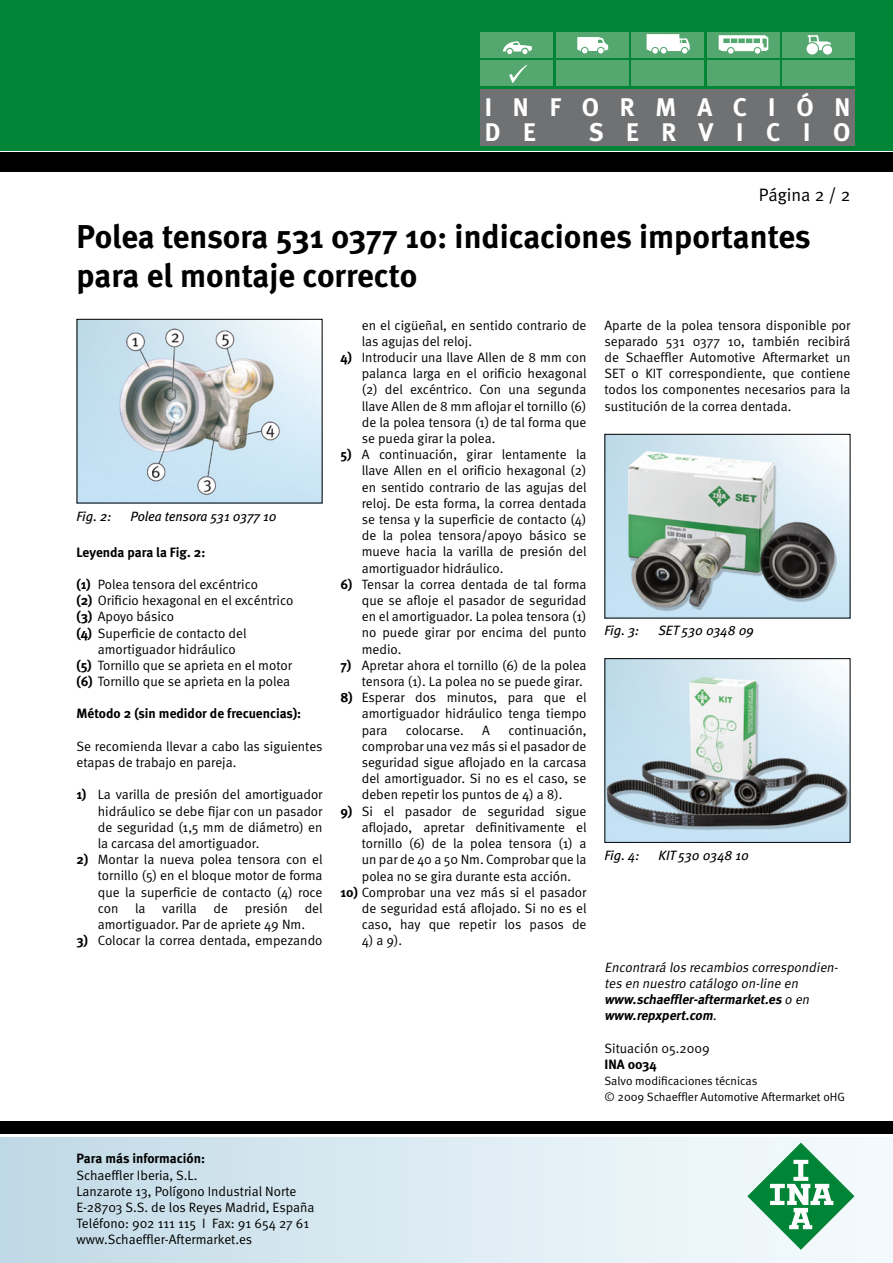
<style>
.page{position:relative;width:893px;height:1263px;background:#fff}
.page>*{position:absolute;margin:0;border:0;box-sizing:border-box;transform-origin:0 0}
.t1{font:700 33px/39.6px "Meta";color:#000}
.t2{font:700 25.5px/25.5px "Meta";letter-spacing:.82em;color:#fff}
.t3{font:700 25.5px "Meta";letter-spacing:.89em;color:#fff}
.t4{font:18px "Meta Normal";color:#000}
.t5{font:13.5px/16.2px "Meta Normal";color:#000;text-align:justify}
.t6{font:700 13.5px "Meta";color:#000}
.t7{font:italic 13.5px/16.2px "Meta Normal";color:#000}
.t8{font:italic 13.5px "Meta";color:#000}
.t9{font:italic 700 13.5px/16.2px "Meta";color:#000}
.t10{font:12px/16.2px "Meta Normal";color:#000}
.s1{font-family:"Meta";font-weight:700}
.s2{font-family:"Meta Normal";font-weight:400}
</style>
<div class="page">
<img style="left:79px;top:321px;width:241px;height:180px">
<img style="left:606px;top:436px;width:242px;height:180px">
<img style="left:606px;top:660px;width:242px;height:181px">
<div style="left:604px;top:658px;width:246px;height:185px;border:1px solid #000"></div>
<div style="left:0;top:0;width:893px;height:150px;background:#008435"></div>
<div style="left:480px;top:61px;width:73px;height:25px;background:#54a76e"></div>
<div style="left:556px;top:61px;width:72px;height:25px;background:#54a76e"></div>
<div style="left:631px;top:61px;width:73px;height:25px;background:#54a76e"></div>
<div style="left:707px;top:61px;width:72px;height:25px;background:#54a76e"></div>
<div style="left:782px;top:61px;width:73px;height:25px;background:#54a76e"></div>
<div style="left:480px;top:32px;width:73px;height:25px;background:#54a76e"></div>
<div style="left:556px;top:32px;width:72px;height:25px;background:#54a76e"></div>
<div style="left:631px;top:32px;width:73px;height:25px;background:#54a76e"></div>
<div style="left:707px;top:32px;width:72px;height:25px;background:#54a76e"></div>
<div style="left:782px;top:32px;width:73px;height:25px;background:#54a76e"></div>
<svg style="left:503px;top:41px;width:29px;height:13px"></svg>
<svg style="left:577px;top:37px;width:31px;height:16px"></svg>
<svg style="left:647px;top:34px;width:43px;height:20px"></svg>
<svg style="left:719px;top:35px;width:49px;height:19px"></svg>
<svg style="left:806px;top:35px;width:26px;height:20px"></svg>
<div style="left:0;top:1137px;width:893px;height:126px;background:linear-gradient(to right,#c2dae6,#f7fcff)"></div>
<div style="left:0;top:1121px;width:893px;height:13px;background:#000"></div>
<div style="left:0;top:152px;width:893px;height:19px;background:#000"></div>
<svg style="left:746px;top:1141px;width:109px;height:110px"></svg>
<div style="left:480px;top:89px;width:375px;height:57px;background:#707173"></div>
<svg style="left:509px;top:65px;width:18px;height:18px"></svg>
<h2 class="t2" style="left:485px;top:93px;width:367px">INFORMACIÓN<br>D E</h2>
<h2 class="t3" style="left:589px;top:116px;width:263px">SERVICIO</h2>
<h3 class="t4" style="left:759px;top:184px;width:93px">Página 2 / 2</h3>
<h1 class="t1" style="left:77px;top:216px;width:736px">Polea tensora 531 0377 10: indicaciones importantes para el montaje correcto</h1>
<p class="t8" style="left:77px;top:507px;width:36px">Fig. 2:</p>
<p class="t8" style="left:131px;top:507px;width:148px">Polea tensora 531 0377 10</p>
<p class="t6" style="left:77px;top:543px;width:130px">Leyenda para la Fig. 2:</p>
<p class="t5" style="left:77px;top:576px;width:183px"><span class="s1">(1)</span> Polea tensora del excéntrico</p>
<p class="t5" style="left:77px;top:592px;width:218px"><span class="s1">(2)</span> Orificio hexagonal en el excéntrico</p>
<p class="t5" style="left:77px;top:608px;width:99px"><span class="s1">(3)</span> Apoyo básico</p>
<p class="t5" style="left:77px;top:625px;width:171px"><span class="s1">(4)</span> Superficie de contacto del</p>
<p class="t5" style="left:98px;top:641px;width:140px">amortiguador hidráulico</p>
<p class="t5" style="left:77px;top:657px;width:217px"><span class="s1">(5)</span> Tornillo que se aprieta en el motor</p>
<p class="t5" style="left:77px;top:673px;width:215px"><span class="s1">(6)</span> Tornillo que se aprieta en la polea</p>
<p class="t6" style="left:77px;top:705px;width:226px">Método 2 (sin medidor de frecuencias):</p>
<p class="t5" style="left:77px;top:738px;width:248px">Se recomienda llevar a cabo las siguientes etapas de trabajo en pareja.</p>
<p class="t5" style="left:98px;top:786px;width:226px;text-indent:-21px"><span class="s1">1)</span> La varilla de presión del amortiguador hidráulico se debe fijar con un pasador de seguridad (1,5 mm de diámetro) en la carcasa del amortiguador.</p>
<p class="t5" style="left:98px;top:851px;width:226px;text-indent:-21px"><span class="s1">2)</span> Montar la nueva polea tensora con el tornillo (5) en el bloque motor de forma que la superficie de contacto (4) roce con la varilla de presión del amortiguador. Par de apriete 49 Nm.</p>
<p class="t5" style="left:77px;top:932px;width:247px"><span class="s1">3)</span> Colocar la correa dentada, empezando</p>
<p class="t5" style="left:362px;top:317px;width:226px">en el cigüeñal, en sentido contrario de las agujas del reloj.</p>
<p class="t5" style="left:362px;top:349px;width:226px;text-indent:-21px"><span class="s1">4)</span> Introducir una llave Allen de 8 mm con palanca larga en el orificio hexagonal (2) del excéntrico. Con una segunda llave Allen de 8 mm aflojar el tornillo (6) de la polea tensora (1) de tal forma que se pueda girar la polea.</p>
<p class="t5" style="left:362px;top:446px;width:226px;text-indent:-21px"><span class="s1">5)</span> A continuación, girar lentamente la llave Allen en el orificio hexagonal (2) en sentido contrario de las agujas del reloj. De esta forma, la correa dentada se tensa y la superficie de contacto (4) de la polea tensora/apoyo básico se mueve hacia la varilla de presión del amortiguador hidráulico.</p>
<p class="t5" style="left:362px;top:576px;width:226px;text-indent:-21px"><span class="s1">6)</span> Tensar la correa dentada de tal forma que se afloje el pasador de seguridad en el amortiguador. La polea tensora (1) no puede girar por encima del punto medio.</p>
<p class="t5" style="left:340px;top:657px;width:247px;text-align:right"><span class="s1">7)</span> Apretar ahora el tornillo (6) de la polea tensora (1). La polea no se puede girar.</p>
<p class="t5" style="left:362px;top:689px;width:226px;text-indent:-21px"><span class="s1">8)</span> Esperar dos minutos, para que el amortiguador hidráulico tenga tiempo para</p>
<p class="t5" style="left:362px;top:722px;width:226px;text-indent:147px">continuación, comprobar una vez más si el pasador de seguridad sigue aflojado en la carcasa del amortiguador. Si no es el caso, se deben repetir los puntos de 4) a 8).</p>
<p class="t5" style="left:362px;top:803px;width:226px;text-indent:-21px"><span class="s1">9)</span> Si el pasador de seguridad sigue aflojado, apretar definitivamente el tornillo (6) de la polea tensora (1) a un par de 40 a 50 Nm. Comprobar que la polea no se gira durante esta acción.</p>
<p class="t5" style="left:362px;top:884px;width:226px;text-indent:-21px"><span class="s1">10)</span> Comprobar una vez más si el pasador de seguridad está aflojado. Si no es el caso, hay que repetir los pasos de</p>
<p class="t5" style="left:362px;top:932px;width:42px">4) a 9).</p>
<p class="t5" style="left:406px;top:722px;width:60px">colocarse.</p>
<p class="t5" style="left:482px;top:722px;width:9px">A</p>
<p class="t5" style="left:604px;top:317px;width:247px">Aparte de la polea tensora disponible por separado 531 0377 10, también recibirá de Schaeffler Automotive Aftermarket un SET o KIT correspondiente, que contiene todos los componentes necesarios para la sustitución de la correa dentada.</p>
<p class="t8" style="left:604px;top:622px;width:36px">Fig. 3:</p>
<p class="t8" style="left:658px;top:622px;width:97px">SET 530 0348 09</p>
<p class="t8" style="left:604px;top:846px;width:36px">Fig. 4:</p>
<p class="t8" style="left:658px;top:846px;width:92px">KIT 530 0348 10</p>
<p class="t7" style="left:604px;top:959px;width:238px">Encontrará los recambios correspondien&shy;tes en nuestro catálogo on-line en</p>
<p class="t9" style="left:604px;top:991px;width:209px">www.schaeffler-aftermarket.es <span class="s2">o en </span>www.repxpert.com<span class="s2">.</span></p>
<p class="t5" style="left:604px;top:1040px;width:107px">Situación 05.2009</p>
<p class="t6" style="left:604px;top:1056px;width:54px">INA 0034</p>
<p class="t10" style="left:604px;top:1073px;width:242px">Salvo modificaciones técnicas<br>© 2009 Schaeffler Automotive Aftermarket oHG</p>
<p class="t6" style="left:77px;top:1150px;width:130px">Para más información:</p>
<p class="t5" style="left:77px;top:1166px;width:240px;text-align:left">Schaeffler Iberia, S.L.<br>Lanzarote 13, Polígono Industrial Norte E-28703 S.S. de los Reyes Madrid, España Teléfono: 902 111 115 I Fax: 91 654 27 61 www.Schaeffler-Aftermarket.es</p>
</div>
